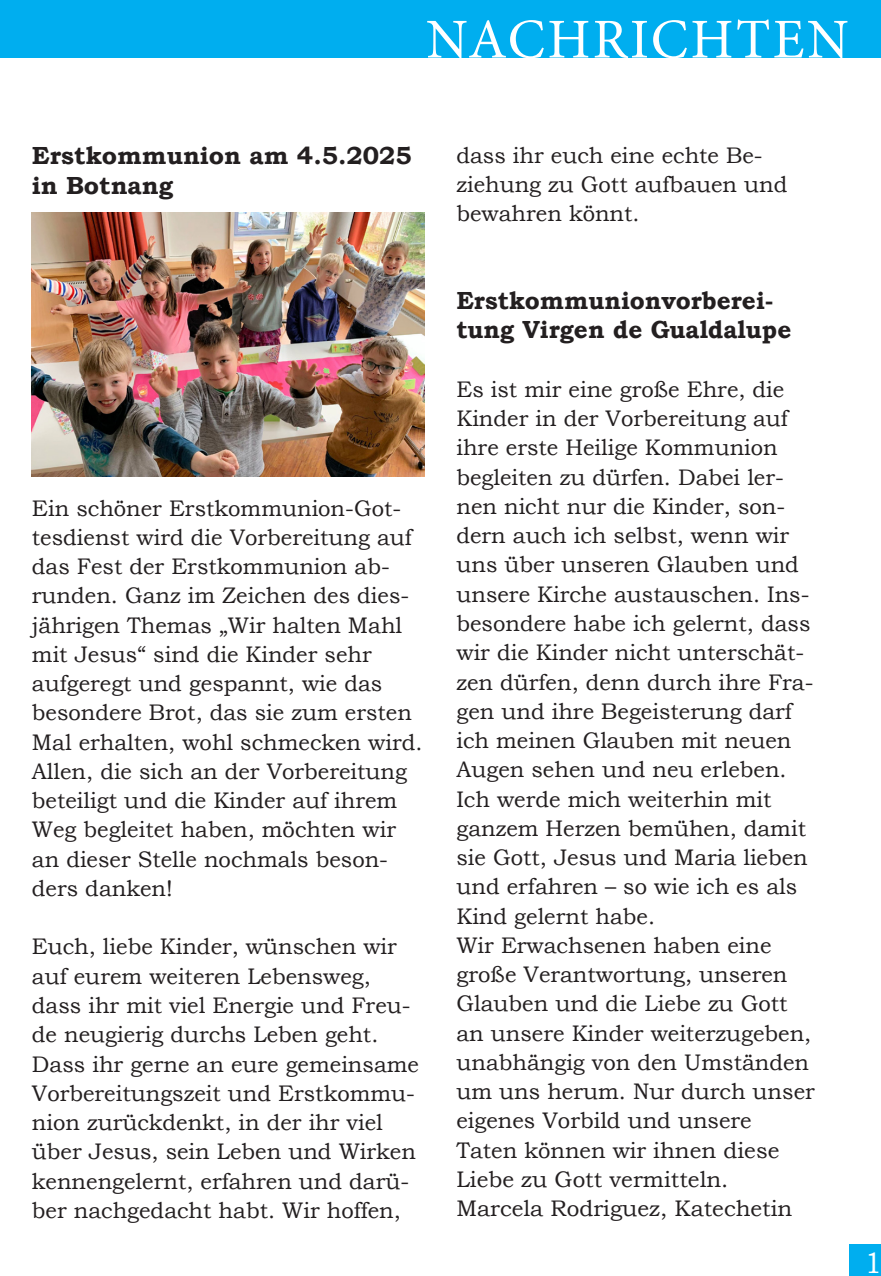
<style>
.page{position:relative;width:881px;height:1276px;background:#fff}
.page>*{position:absolute;margin:0;border:0;box-sizing:border-box;transform-origin:0 0}
.t1{font:56.25px "Minion Pro";letter-spacing:.04em;color:#fff}
.t2{font:29.25px "Bookman Old Style";color:#fff}
.Fließtext{font:700 24.75px/29.2px "Bookman Old Style";color:#231f20}
.Fließtext-2{font:22.5px/29.2px "Bookman Old Style";color:#231f20}
</style>
<div class="page">
<div style="left:848px;top:1244px;width:32px;height:32px;background:#00aeef"></div>
<div style="left:0;top:0;width:880px;height:57px;background:#00aeef"></div>
<img style="left:32px;top:213px;width:392px;height:263px">
<h1 class="t1" style="left:250px;top:1px;width:600px">GEISTLICHE IMPULS</h1>
<h1 class="t1" style="left:426px;top:2px;width:424px">NACHRICHTEN</h1>
<p class="Fließtext" style="left:32px;top:141px;width:381px">Erstkommunion am 4.5.2025</p>
<p class="Fließtext" style="left:32px;top:170px;width:143px">in Botnang</p>
<p class="Fließtext-2" style="left:32px;top:493px;width:392px">Ein schöner Erstkommunion-Got&shy;tesdienst wird die Vorbereitung auf das Fest der Erstkommunion ab&shy;runden. Ganz im Zeichen des dies&shy;jährigen Themas „Wir halten Mahl mit Jesus“ sind die Kinder sehr aufgeregt und gespannt, wie das besondere Brot, das sie zum ersten Mal erhalten, wohl schmecken wird.</p>
<p class="Fließtext-2" style="left:32px;top:756px;width:376px">Allen, die sich an der Vorbereitung beteiligt und die Kinder auf ihrem<br>Weg begleitet haben, möchten wir an dieser Stelle nochmals beson&shy;ders danken!</p>
<p class="Fließtext-2" style="left:32px;top:932px;width:388px">Euch, liebe Kinder, wünschen wir auf eurem weiteren Lebensweg, dass ihr mit viel Energie und Freu&shy;de neugierig durchs Leben geht.<br>Dass ihr gerne an eure gemeinsame Vorbereitungszeit und Erstkommu&shy;nion zurückdenkt, in der ihr viel über Jesus, sein Leben und Wirken kennengelernt, erfahren und darü&shy;ber nachgedacht habt. Wir hoffen,</p>
<p class="Fließtext-2" style="left:456px;top:141px;width:332px">dass ihr euch eine echte Be&shy;ziehung zu Gott aufbauen und bewahren könnt.</p>
<p class="Fließtext" style="left:456px;top:286px;width:336px">Erstkommunionvorberei&shy;tung Virgen de Gualdalupe</p>
<p class="Fließtext-2" style="left:456px;top:375px;width:358px">Es ist mir eine große Ehre, die<br>Kinder in der Vorbereitung auf ihre erste Heilige Kommunion begleiten zu dürfen. Dabei ler&shy;nen nicht nur die Kinder, son&shy;dern auch ich selbst, wenn wir uns über unseren Glauben und unsere Kirche austauschen. Ins&shy;besondere habe ich gelernt, dass wir die Kinder nicht unterschät&shy;zen dürfen, denn durch ihre Fra&shy;gen und ihre Begeisterung darf ich meinen Glauben mit neuen<br>Augen sehen und neu erleben.</p>
<p class="Fließtext-2" style="left:456px;top:784px;width:353px">Ich werde mich weiterhin mit ganzem Herzen bemühen, damit sie Gott, Jesus und Maria lieben und erfahren – so wie ich es als<br>Kind gelernt habe.</p>
<p class="Fließtext-2" style="left:456px;top:930px;width:360px">Wir Erwachsenen haben eine große Verantwortung, unseren<br>Glauben und die Liebe zu Gott an unsere Kinder weiterzugeben, unabhängig von den Umständen um uns herum. Nur durch unser eigenes Vorbild und unsere<br>Taten können wir ihnen diese<br>Liebe zu Gott vermitteln.</p>
<p class="Fließtext-2" style="left:456px;top:1194px;width:337px">Marcela Rodriguez, Katechetin</p>
<h2 class="t2" style="left:863px;top:1244px;width:20px">1</h2>
</div>
